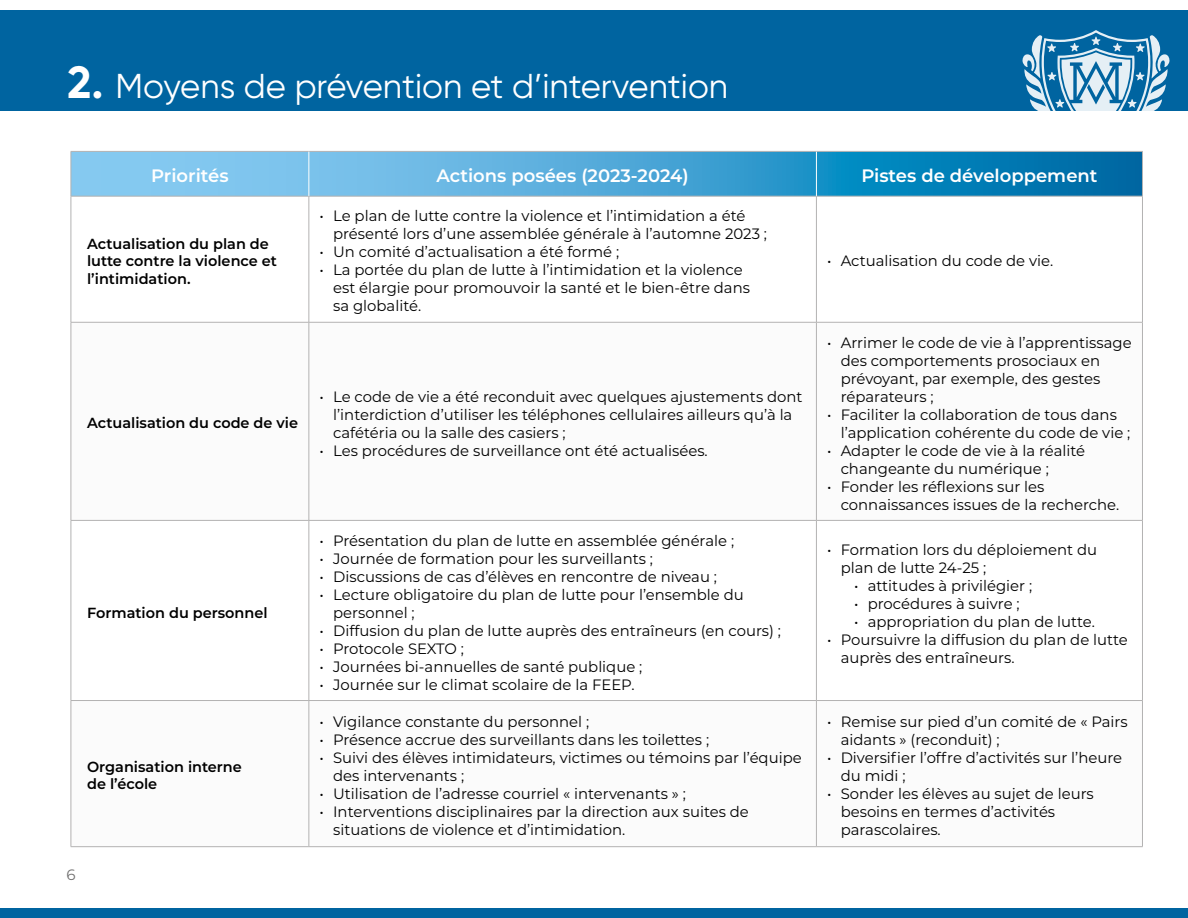
<style>
.page{position:relative;width:1188px;height:918px;background:#fff}
.page>*{position:absolute;margin:0;border:0;box-sizing:border-box;transform-origin:0 0}
.t1{font:34.5px "Gilroy";color:#fff}
.t2{font:600 18px "Montserrat";color:#fff}
.t3{font:15px/18px "Montserrat";color:#000}
.t4{font:15px "Montserrat";color:#706f6f}
.t5{font:600 14.7px/17.5px "Montserrat";color:#000}
.s1{font-weight:700;font-size:45px}
</style>
<div class="page">
<div style="left:0;top:11px;width:1188px;height:100px;background:#0064a0"></div>
<div style="left:0;top:908px;width:1188px;height:10px;background:#0064a0"></div>
<svg style="left:1022px;top:30px;width:148px;height:81px"></svg>
<svg style="left:72px;top:152px;width:1070px;height:44px;background:#46a3d3"></svg>
<hr style="left:71px;top:151px;width:238px;height:1px;background:#b3b2b2">
<hr style="left:71px;top:152px;width:1px;height:44px;background:#b3b2b2">
<hr style="left:309px;top:151px;width:507px;height:1px;background:#b3b2b2">
<hr style="left:816px;top:151px;width:327px;height:1px;background:#b3b2b2">
<hr style="left:1142px;top:152px;width:1px;height:44px;background:#b3b2b2">
<hr style="left:71px;top:196px;width:238px;height:1px;background:#b3b2b2">
<hr style="left:71px;top:196px;width:1px;height:126px;background:#b3b2b2">
<hr style="left:309px;top:196px;width:507px;height:1px;background:#b3b2b2">
<hr style="left:309px;top:196px;width:1px;height:126px;background:#b3b2b2">
<hr style="left:816px;top:196px;width:327px;height:1px;background:#b3b2b2">
<hr style="left:816px;top:196px;width:1px;height:126px;background:#b3b2b2">
<hr style="left:1142px;top:196px;width:1px;height:126px;background:#b3b2b2">
<hr style="left:71px;top:322px;width:238px;height:1px;background:#b3b2b2">
<hr style="left:71px;top:323px;width:1px;height:197px;background:#b3b2b2">
<hr style="left:309px;top:322px;width:507px;height:1px;background:#b3b2b2">
<hr style="left:309px;top:323px;width:1px;height:197px;background:#b3b2b2">
<hr style="left:816px;top:322px;width:327px;height:1px;background:#b3b2b2">
<hr style="left:816px;top:323px;width:1px;height:197px;background:#b3b2b2">
<hr style="left:1142px;top:323px;width:1px;height:197px;background:#b3b2b2">
<hr style="left:71px;top:520px;width:238px;height:1px;background:#b3b2b2">
<hr style="left:71px;top:521px;width:1px;height:179px;background:#b3b2b2">
<hr style="left:309px;top:520px;width:507px;height:1px;background:#b3b2b2">
<hr style="left:309px;top:521px;width:1px;height:179px;background:#b3b2b2">
<hr style="left:816px;top:520px;width:327px;height:1px;background:#b3b2b2">
<hr style="left:816px;top:521px;width:1px;height:179px;background:#b3b2b2">
<hr style="left:1142px;top:521px;width:1px;height:179px;background:#b3b2b2">
<hr style="left:71px;top:700px;width:238px;height:1px;background:#b3b2b2">
<hr style="left:71px;top:701px;width:1px;height:145px;background:#b3b2b2">
<hr style="left:309px;top:700px;width:507px;height:1px;background:#b3b2b2">
<hr style="left:309px;top:701px;width:1px;height:145px;background:#b3b2b2">
<hr style="left:816px;top:700px;width:327px;height:1px;background:#b3b2b2">
<hr style="left:816px;top:701px;width:1px;height:145px;background:#b3b2b2">
<hr style="left:1142px;top:701px;width:1px;height:145px;background:#b3b2b2">
<hr style="left:71px;top:846px;width:238px;height:1px;background:#b3b2b2">
<hr style="left:309px;top:846px;width:507px;height:1px;background:#b3b2b2">
<hr style="left:816px;top:846px;width:327px;height:1px;background:#b3b2b2">
<hr style="left:309px;top:152px;width:1px;height:44px;background:#fff">
<hr style="left:816px;top:152px;width:1px;height:44px;background:#fff">
<h1 class="t1" style="left:68px;top:65px;width:662px"><span class="s1">2.</span> Moyens de prévention et d’intervention</h1>
<p class="t2" style="left:151px;top:163px;width:79px">Priorités</p>
<p class="t2" style="left:436px;top:163px;width:254px">Actions posées (2023-2024)</p>
<p class="t2" style="left:861px;top:163px;width:238px">Pistes de développement</p>
<p class="t5" style="left:87px;top:234px;width:191px">Actualisation du plan de lutte contre la violence et l’intimidation.</p>
<p class="t3" style="left:333px;top:207px;width:435px;text-indent:-13px">• Le plan de lutte contre la violence et l’intimidation a été présenté lors d’une assemblée générale à l’automne 2023 ;</p>
<p class="t3" style="left:320px;top:243px;width:301px">• Un comité d’actualisation a été formé ;</p>
<p class="t3" style="left:333px;top:261px;width:418px;text-indent:-13px">• La portée du plan de lutte à l’intimidation et la violence est élargie pour promouvoir la santé et le bien-être dans sa globalité.</p>
<p class="t5" style="left:87px;top:414px;width:212px">Actualisation du code de vie</p>
<p class="t3" style="left:333px;top:387px;width:471px;text-indent:-13px">• Le code de vie a été reconduit avec quelques ajustements dont l’interdiction d’utiliser les téléphones cellulaires ailleurs qu’à la cafétéria ou la salle des casiers ;</p>
<p class="t3" style="left:320px;top:441px;width:390px">• Les procédures de surveillance ont été actualisées.</p>
<p class="t5" style="left:87px;top:603px;width:182px">Formation du personnel</p>
<p class="t5" style="left:87px;top:757px;width:156px">Organisation interne de l’école</p>
<p class="t4" style="left:66px;top:865px;width:11px">6</p>
<p class="t3" style="left:320px;top:531px;width:416px">• Présentation du plan de lutte en assemblée générale ;</p>
<p class="t3" style="left:320px;top:549px;width:335px">• Journée de formation pour les surveillants ;</p>
<p class="t3" style="left:320px;top:567px;width:399px">• Discussions de cas d’élèves en rencontre de niveau ;</p>
<p class="t3" style="left:333px;top:585px;width:412px;text-indent:-13px">• Lecture obligatoire du plan de lutte pour l’ensemble du personnel ;</p>
<p class="t3" style="left:320px;top:621px;width:463px">• Diffusion du plan de lutte auprès des entraîneurs (en cours) ;</p>
<p class="t3" style="left:320px;top:639px;width:146px">• Protocole SEXTO ;</p>
<p class="t3" style="left:320px;top:657px;width:324px">• Journées bi-annuelles de santé publique ;</p>
<p class="t3" style="left:320px;top:675px;width:317px">• Journée sur le climat scolaire de la FEEP.</p>
<p class="t3" style="left:320px;top:712px;width:271px">• Vigilance constante du personnel ;</p>
<p class="t3" style="left:320px;top:730px;width:391px">• Présence accrue des surveillants dans les toilettes ;</p>
<p class="t3" style="left:333px;top:748px;width:470px;text-indent:-13px">• Suivi des élèves intimidateurs, victimes ou témoins par l’équipe des intervenants ;</p>
<p class="t3" style="left:320px;top:784px;width:368px">• Utilisation de l’adresse courriel « intervenants » ;</p>
<p class="t3" style="left:333px;top:802px;width:417px;text-indent:-13px">• Interventions disciplinaires par la direction aux suites de situations de violence et d’intimidation.</p>
<p class="t3" style="left:827px;top:252px;width:228px">• Actualisation du code de vie.</p>
<p class="t3" style="left:841px;top:333px;width:292px;text-indent:-13px">• Arrimer le code de vie à l’apprentissage des comportements prosociaux en prévoyant, par exemple, des gestes réparateurs ;</p>
<p class="t3" style="left:841px;top:405px;width:291px;text-indent:-13px">• Faciliter la collaboration de tous dans l’application cohérente du code de vie ;</p>
<p class="t3" style="left:841px;top:441px;width:246px;text-indent:-13px">• Adapter le code de vie à la réalité changeante du numérique ;</p>
<p class="t3" style="left:841px;top:477px;width:280px;text-indent:-13px">• Fonder les réflexions sur les connaissances issues de la recherche.</p>
<p class="t3" style="left:841px;top:540px;width:258px;text-indent:-13px">• Formation lors du déploiement du plan de lutte 24-25 ;</p>
<p class="t3" style="left:854px;top:576px;width:180px">• attitudes à privilégier ;</p>
<p class="t3" style="left:854px;top:594px;width:167px">• procédures à suivre ;</p>
<p class="t3" style="left:854px;top:612px;width:242px">• appropriation du plan de lutte.</p>
<p class="t3" style="left:841px;top:630px;width:289px;text-indent:-13px">• Poursuivre la diffusion du plan de lutte auprès des entraîneurs.</p>
<p class="t3" style="left:841px;top:712px;width:288px;text-indent:-13px">• Remise sur pied d’un comité de « Pairs aidants » (reconduit) ;</p>
<p class="t3" style="left:841px;top:748px;width:283px;text-indent:-13px">• Diversifier l’offre d’activités sur l’heure du midi ;</p>
<p class="t3" style="left:841px;top:784px;width:255px;text-indent:-13px">• Sonder les élèves au sujet de leurs besoins en termes d’activités parascolaires.</p>
</div>
